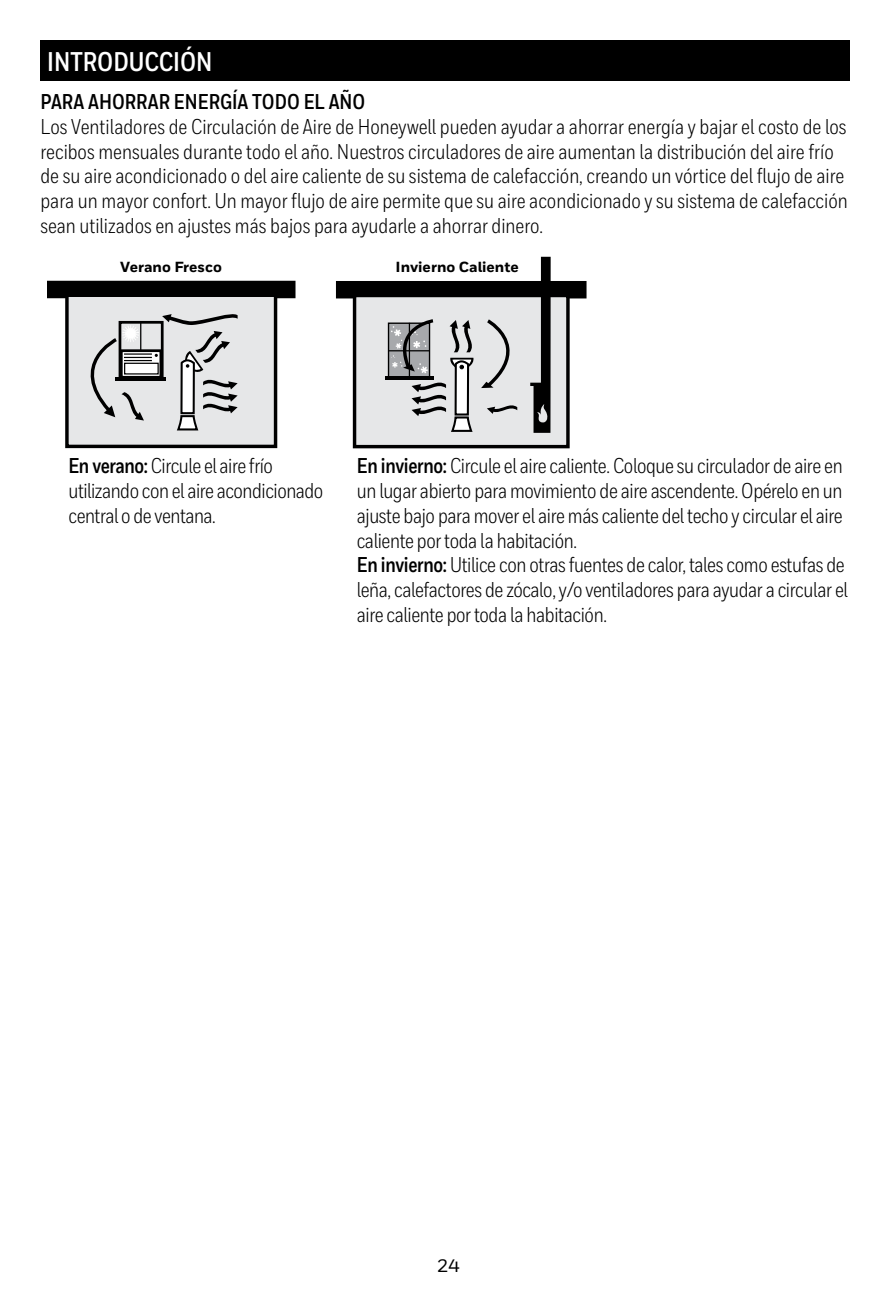
<style>
.page{position:relative;width:891px;height:1296px;background:#fff}
.page>*{position:absolute;margin:0;border:0;box-sizing:border-box;transform-origin:0 0}
.t1{font:700 27px "Honeywell Cond";color:#fff}
.t2{font:21.38px/24.8px "Honeywell Cond";letter-spacing:-.005em;color:#000}
.t3{font:700 21.38px "Honeywell Cond";color:#000}
.t4{font:500 18px "Honeywell Sans";color:#000}
.t5{font:800 14.62px "Honeywell Sans";color:#000}
.t6{font:700 13.5px "Helvetica Neue";color:#000}
.s1{font-weight:700}
</style>
<div class="page">
<div style="left:40px;top:40px;width:810px;height:41px;background:#000"></div>
<div style="left:49px;top:282px;width:245px;height:15px;background:#000"></div>
<div style="left:47px;top:281px;width:249px;height:17px;border:3px solid #000"></div>
<div style="left:67px;top:295px;width:209px;height:151px;background:#e6e7e8"></div>
<div style="left:65px;top:294px;width:212px;height:154px;border:3px solid #000"></div>
<svg style="left:68px;top:280px;width:170px;height:152px"></svg>
<div style="left:338px;top:283px;width:247px;height:14px;background:#000"></div>
<div style="left:336px;top:281px;width:251px;height:17px;border:3px solid #000"></div>
<div style="left:355px;top:296px;width:213px;height:151px;background:#e6e7e8"></div>
<div style="left:353px;top:294px;width:217px;height:154px;border:3px solid #000"></div>
<div style="left:389px;top:323px;width:41px;height:54px;background:#a7a9ac"></div>
<div style="left:388px;top:323px;width:42px;height:55px;border:1px solid #000"></div>
<hr style="left:389px;top:350px;width:40px;height:1px;background:#000">
<hr style="left:386px;top:376px;width:48px;height:3px;background:#000">
<svg style="left:391px;top:281px;width:126px;height:151px"></svg>
<svg style="left:530px;top:257px;width:21px;height:176px"></svg>
<p class="t1" style="left:47px;top:46px;width:167px">INTRODUCCIÓN</p>
<p class="t3" style="left:40px;top:89px;width:326px">PARA AHORRAR ENERGÍA TODO EL AÑO</p>
<p class="t2" style="left:40px;top:114px;width:809px">Los Ventiladores de Circulación de Aire de Honeywell pueden ayudar a ahorrar energía y bajar el costo de los recibos mensuales durante todo el año. Nuestros circuladores de aire aumentan la distribución del aire frío de su aire acondicionado o del aire caliente de su sistema de calefacción, creando un vórtice del flujo de aire para un mayor confort. Un mayor flujo de aire permite que su aire acondicionado y su sistema de calefacción sean utilizados en ajustes más bajos para ayudarle a ahorrar dinero.</p>
<p class="t6" style="left:127px;top:259px;width:90px">Summer Cool</p>
<p class="t5" style="left:396px;top:258px;width:125px">Invierno Caliente</p>
<p class="t5" style="left:120px;top:258px;width:103px">Verano Fresco</p>
<p class="t6" style="left:89px;top:259px;width:90px">Summer Cool</p>
<p class="t6" style="left:419px;top:259px;width:82px">Winter Winter</p>
<p class="t6" style="left:465px;top:259px;width:77px">WarmWarm</p>
<p class="t2" style="left:69px;top:454px;width:256px"><span class="s1">En verano:</span> Circule el aire frío utilizando con el aire acondicionado central o de ventana.</p>
<p class="t2" style="left:357px;top:454px;width:493px"><span class="s1">En invierno:</span> Circule el aire caliente. Coloque su circulador de aire en un lugar abierto para movimiento de aire ascendente. Opérelo en un ajuste bajo para mover el aire más caliente del techo y circular el aire caliente por toda la habitación.<br><span class="s1">En invierno:</span> Utilice con otras fuentes de calor, tales como estufas de leña, calefactores de zócalo, y/o ventiladores para ayudar a circular el aire caliente por toda la habitación.</p>
<p class="t4" style="left:437px;top:1255px;width:24px">24</p>
</div>
